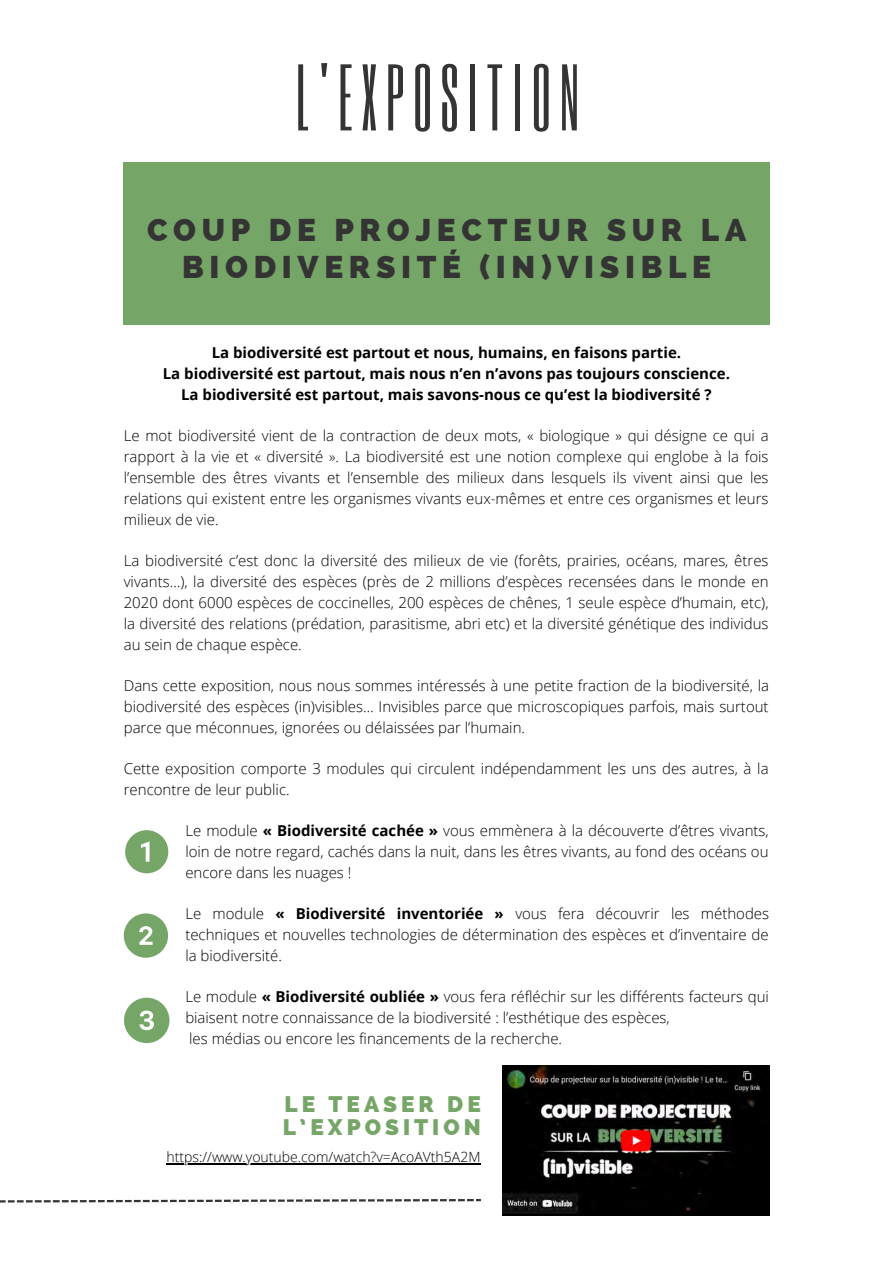
<style>
.page{position:relative;width:893px;height:1263px;background:#fff}
.page>*{position:absolute;margin:0;border:0;box-sizing:border-box;transform-origin:0 0}
.t1{font:78.3px "Six Caps";letter-spacing:.11em;color:#343434}
.t2{font:800 31.5px/37.1px "Raleway";letter-spacing:.18em;color:#343434;text-align:center}
.t3{font:800 22.5px/22.5px "Raleway";letter-spacing:.18em;color:#76a667}
.t4{font:300 15px/20.9px "Open Sans";color:#010101;text-align:justify}
.t5{font:700 15px/20.9px "Open Sans";color:#010101;text-align:center}
.t6{font:300 14.1px "Open Sans";color:#000}
.s1{font-weight:700}
</style>
<div class="page">
<div style="left:124px;top:163px;width:645px;height:161px;background:#76a667"></div>
<svg style="left:125px;top:830px;width:43px;height:43px"></svg>
<svg style="left:124px;top:913px;width:44px;height:45px"></svg>
<svg style="left:124px;top:998px;width:45px;height:45px"></svg>
<img style="left:502px;top:1066px;width:267px;height:149px">
<svg style="left:0;top:1199px;width:481px;height:3px"></svg>
<hr style="left:167px;top:1163px;width:314px;height:1px;background:#000">
<p class="t1" style="left:296px;top:44px;width:285px">L'EXPOSITION</p>
<p class="t2" style="left:147px;top:211px;width:600px">COUP DE PROJECTEUR SUR LA<br>BIODIVERSITÉ (IN)VISIBLE</p>
<h1 class="t5" style="left:163px;top:342px;width:568px">La biodiversité est partout et nous, humains, en faisons partie.<br>La biodiversité est partout, mais nous n’en n’avons pas toujours conscience.<br>La biodiversité est partout, mais savons-nous ce qu’est la biodiversité ?</h1>
<p class="t4" style="left:124px;top:425px;width:646px">Le mot biodiversité vient de la contraction de deux mots, « biologique » qui désigne ce qui a rapport à la vie et « diversité ». La biodiversité est une notion complexe qui englobe à la fois l’ensemble des êtres vivants et l’ensemble des milieux dans lesquels ils vivent ainsi que les relations qui existent entre les organismes vivants eux-mêmes et entre ces organismes et leurs milieux de vie.</p>
<h2 class="t4" style="left:124px;top:550px;width:646px">La biodiversité c’est donc la diversité des milieux de vie (forêts, prairies, océans, mares, êtres vivants…), la diversité des espèces (près de 2 millions d’espèces recensées dans le monde en 2020 dont 6000 espèces de coccinelles, 200 espèces de chênes, 1 seule espèce d’humain, etc), la diversité des relations (prédation, parasitisme, abri etc) et la diversité génétique des individus au sein de chaque espèce.</h2>
<h4 class="t4" style="left:124px;top:675px;width:647px">Dans cette exposition, nous nous sommes intéressés à une petite fraction de la biodiversité, la biodiversité des espèces (in)visibles… Invisibles parce que microscopiques parfois, mais surtout parce que méconnues, ignorées ou délaissées par l’humain.</h4>
<p class="t4" style="left:124px;top:758px;width:646px">Cette exposition comporte 3 modules qui circulent indépendamment les uns des autres, à la rencontre de leur public.</p>
<p class="t4" style="left:185px;top:820px;width:585px">Le module <span class="s1">« Biodiversité cachée »</span> vous emmènera à la découverte d’êtres vivants, loin de notre regard, cachés dans la nuit, dans les êtres vivants, au fond des océans ou encore dans les nuages !</p>
<p class="t4" style="left:185px;top:903px;width:585px">Le module <span class="s1">« Biodiversité inventoriée »</span> vous fera découvrir les méthodes techniques et nouvelles technologies de détermination des espèces et d’inventaire de la biodiversité.</p>
<p class="t4" style="left:185px;top:986px;width:585px">Le module <span class="s1">« Biodiversité oubliée »</span> vous fera réfléchir sur les différents facteurs qui biaisent notre connaissance de la biodiversité : l’esthétique des espèces,</p>
<p class="t4" style="left:189px;top:1028px;width:374px">les médias ou encore les financements de la recherche.</p>
<p class="t3" style="left:283px;top:1093px;width:200px">LE TEASER DE<br>L’EXPOSITION</p>
<p class="t6" style="left:167px;top:1147px;width:315px">https://www.youtube.com/watch?v=AcoAVth5A2M</p>
</div>
